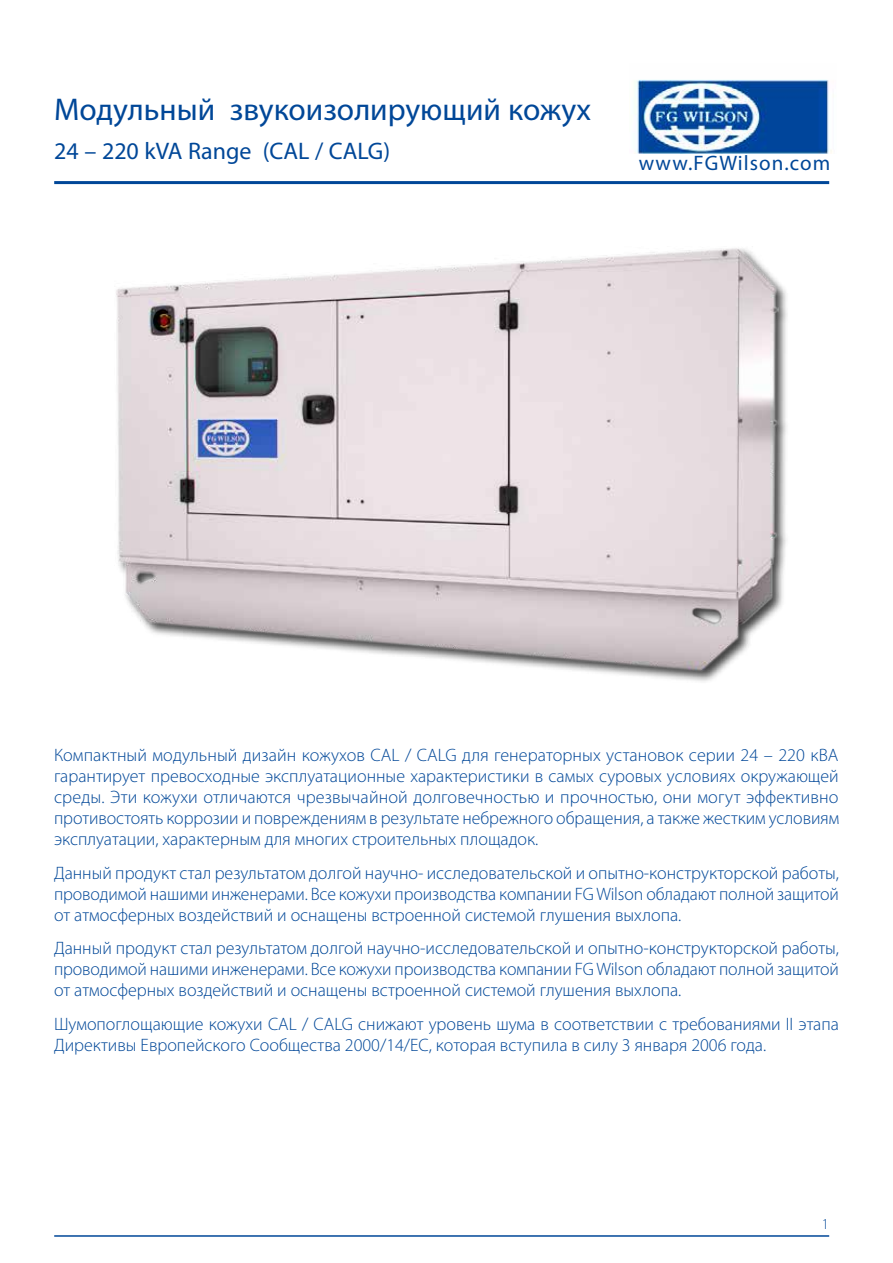
<style>
.page{position:relative;width:893px;height:1263px;background:#fff}
.page>*{position:absolute;margin:0;border:0;box-sizing:border-box;transform-origin:0 0}
.t1{font:31.5px "Myriad Pro";color:#004798}
.t2{font:24px "Myriad Pro";color:#004798}
.t3{font:21px "Myriad Pro";letter-spacing:.05em;color:#004798}
.t4{font:300 18px/21px "Myriad Pro";color:#004798;text-align:justify}
.t5{font:300 15px "Myriad Pro";color:#004798}
</style>
<div class="page">
<img style="left:636px;top:79px;width:196px;height:75px">
<hr style="left:54px;top:181px;width:775px;height:3px;background:#004798">
<hr style="left:54px;top:1235px;width:775px;height:2px;background:#004798">
<div style="left:113px;top:246px;width:678px;height:438px;background:#000;opacity:.75"></div>
<img style="left:114px;top:247px;width:665px;height:425px">
<h1 class="t1" style="left:54px;top:90px;width:538px">Модульный звукоизолирующий кожух</h1>
<h2 class="t2" style="left:54px;top:136px;width:337px">24 – 220 kVA Range (CAL / CALG)</h2>
<p class="t3" style="left:639px;top:149px;width:193px">www.FGWilson.com</p>
<p class="t4" style="left:54px;top:744px;width:787px">Компактный модульный дизайн кожухов CAL / CALG для генераторных установок серии 24 – 220 кВА гарантирует превосходные эксплуатационные характеристики в самых суровых условиях окружающей среды. Эти кожухи отличаются чрезвычайной долговечностью и прочностью, они могут эффективно противостоять коррозии и повреждениям в результате небрежного обращения, а также жестким условиям эксплуатации, характерным для многих строительных площадок.</p>
<p class="t4" style="left:54px;top:862px;width:786px">Данный продукт стал результатом долгой научно- исследовательской и опытно-конструкторской работы, проводимой нашими инженерами. Все кожухи производства компании FG Wilson обладают полной защитой от атмосферных воздействий и оснащены встроенной системой глушения выхлопа.</p>
<p class="t4" style="left:54px;top:938px;width:786px">Данный продукт стал результатом долгой научно-исследовательской и опытно-конструкторской работы, проводимой нашими инженерами. Все кожухи производства компании FG Wilson обладают полной защитой от атмосферных воздействий и оснащены встроенной системой глушения выхлопа.</p>
<p class="t4" style="left:54px;top:1013px;width:786px">Шумопоглощающие кожухи CAL / CALG снижают уровень шума в соответствии с требованиями II этапа<br>Директивы Европейского Сообщества 2000/14/ЕС, которая вступила в силу 3 января 2006 года.</p>
<p class="t5" style="left:822px;top:1214px;width:9px">1</p>
</div>
